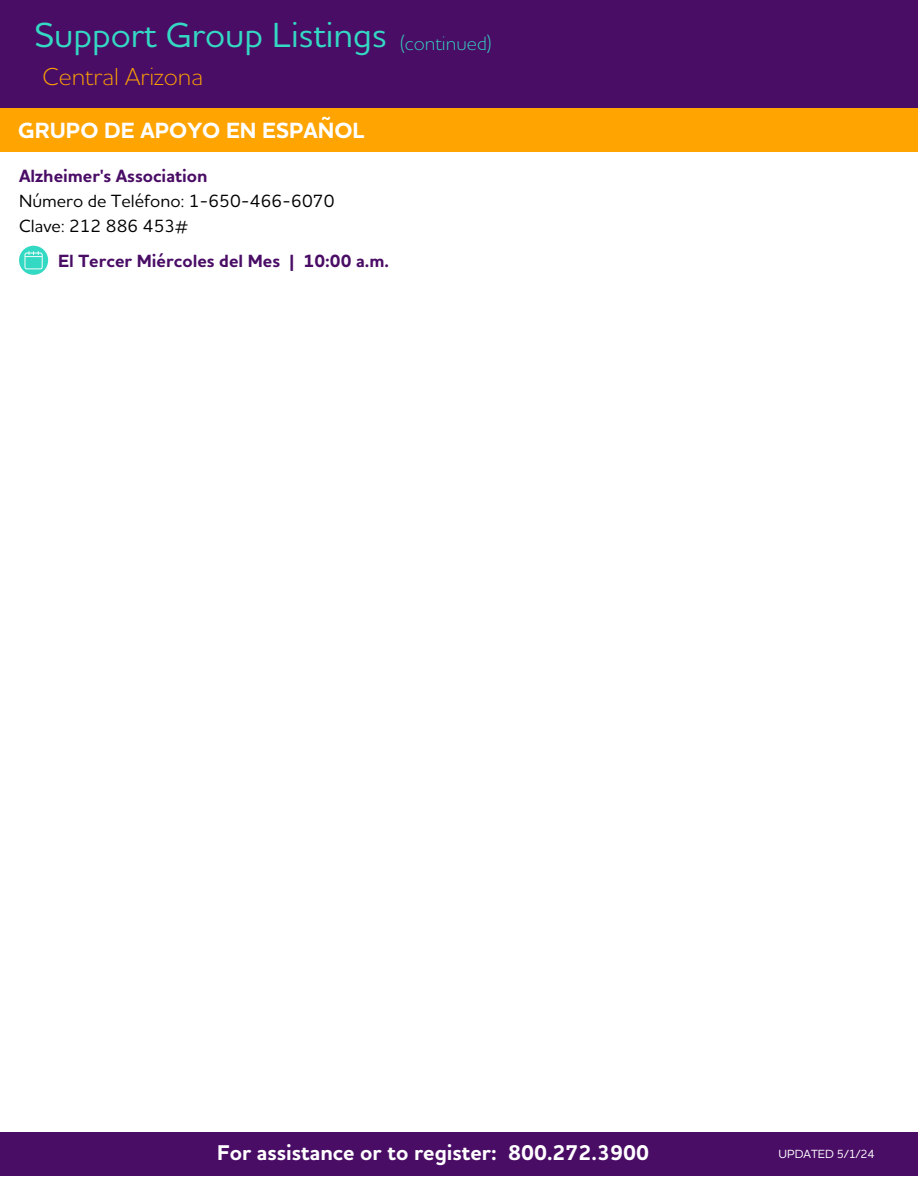
<style>
.page{position:relative;width:918px;height:1188px;background:#fff}
.page>*{position:absolute;margin:0;border:0;box-sizing:border-box;transform-origin:0 0}
.t1{font:500 35.4px "Houschka Alt Pro";color:#34d9c3}
.t2{font:300 24.9px "Houschka Alt Pro";color:#ffa400}
.t3{font:700 22.35px "Houschka Alt Pro";color:#fff}
.t4{font:700 21.75px "Houschka Alt Pro";color:#fff}
.t5{font:300 19.5px "Houschka Alt Pro";color:#34d9c3}
.t6{font:500 18px/24.8px "Houschka Alt Pro";color:#000}
.t7{font:700 18px "Houschka Alt Pro";color:#4a0d66}
.t8{font:500 12px "Houschka Alt Pro";color:#fff}
.s1{font-weight:700;color:#4a0d66}
</style>
<div class="page">
<div style="left:0;top:0;width:918px;height:109px;background:#4a0d66"></div>
<div style="left:0;top:1132px;width:918px;height:44px;background:#4a0d66"></div>
<div style="left:0;top:108px;width:918px;height:44px;background:#ffa400"></div>
<svg style="left:19px;top:246px;width:29px;height:29px"></svg>
<h1 class="t1" style="left:34px;top:12px;width:354px">Support Group Listings</h1>
<h6 class="t2" style="left:42px;top:61px;width:162px">Central Arizona</h6>
<h5 class="t3" style="left:18px;top:116px;width:348px">GRUPO DE APOYO EN ESPAÑOL</h5>
<h3 class="t6" style="left:19px;top:163px;width:317px"><span class="s1">Alzheimer's Association<br></span>Número de Teléfono: 1-650-466-6070<br>Clave: 212 886 453#</h3>
<h4 class="t7" style="left:58px;top:249px;width:333px">El Tercer Miércoles del Mes | 10:00 a.m.</h4>
<h2 class="t5" style="left:400px;top:30px;width:93px">(continued)</h2>
<h3 class="t4" style="left:217px;top:1139px;width:434px">For assistance or to register: 800.272.3900</h3>
<p class="t8" style="left:779px;top:1147px;width:98px">UPDATED 5/1/24</p>
</div>
